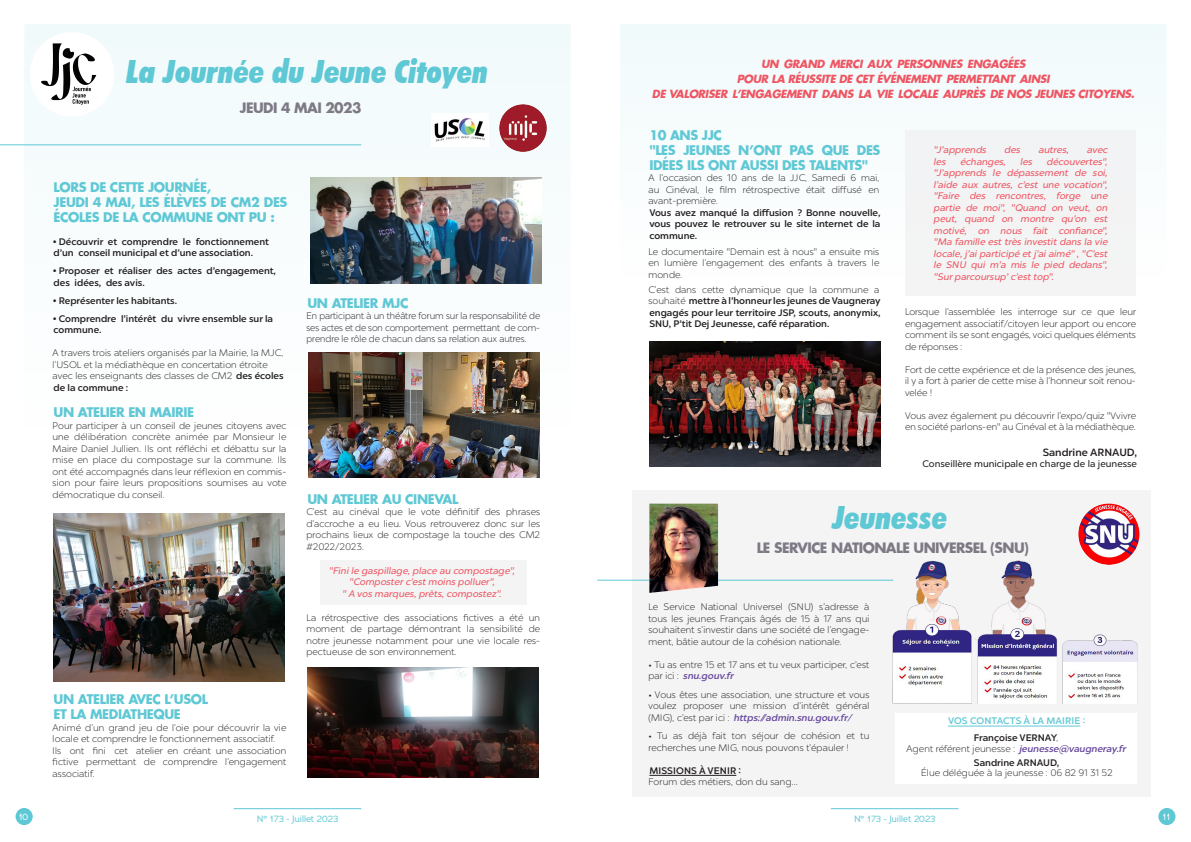
<style>
.page{position:relative;width:1191px;height:842px;background:#fff}
.page>*{position:absolute;margin:0;border:0;box-sizing:border-box;transform-origin:0 0}
._02-Texte{font:italic 900 condensed 32px "Futura BT";color:#5fc8d5}
._02-Texte-2{font:700 14px "Futura";letter-spacing:-.04em;color:#7d7985}
._02-Texte-3{font:700 13px/15px "Futura";letter-spacing:-.03em;color:#5fc8d5}
._02-Texte-4{font:italic 700 11px "Futura";color:#ef5562}
._02-Texte-5{font:500 10.5px "Chronica Pro";color:#231f20}
._02-Texte-6{font:italic 300 9.5px/11.5px "Chronica Pro";color:#231f20;text-align:justify}
._02-Texte-7{font:500 9.5px/11.5px "Chronica Pro";color:#231f20}
._02-Texte-8{font:9.5px/11.5px "Chronica Pro";color:#ef5562;text-align:justify}
._02-Texte-9{font:italic 300 9.5px/11.5px "Chronica Pro";color:#231f20;text-align:justify;scale:.96 1}
._02-Texte-10{font:italic 9.5px "Chronica Pro";color:#231f20}
._02-Texte-11{font:500 9.5px "Chronica Pro";letter-spacing:.01em;color:#5fc8d5}
.t1{font:9px "Adrianna";color:#5fc8d5}
.t2{font:9px "Adrianna";color:#fff}
.s1{font-family:"Playbill";font-weight:400}
.s2{font-weight:500;font-style:normal}
.s3{font-weight:300;font-style:italic}
.s4{font-weight:500;color:#67499d}
</style>
<div class="page">
<div style="left:24px;top:24px;width:546px;height:760px;background:#fbfdfe"></div>
<hr style="left:0;top:145px;width:361px;height:1px;background:#5fc8d5">
<div style="left:16px;top:808px;width:17px;height:17px;background:#5fc8d5;border-radius:50%"></div>
<hr style="left:234px;top:808px;width:127px;height:1px;background:#5fc8d5">
<div style="left:30px;top:32px;width:84px;height:85px;background:#fff;border-radius:50%"></div>
<svg style="left:41px;top:43px;width:55px;height:62px"></svg>
<img style="left:434px;top:118px;width:47px;height:24px">
<img style="left:481px;top:104px;width:66px;height:48px">
<img style="left:54px;top:513px;width:231px;height:168px">
<img style="left:310px;top:178px;width:231px;height:105px">
<img style="left:309px;top:353px;width:231px;height:125px">
<img style="left:307px;top:668px;width:231px;height:109px">
<div style="left:632px;top:490px;width:519px;height:306px;background:#f0f0f1"></div>
<div style="left:620px;top:24px;width:546px;height:476px;background:#fcfefe"></div>
<div style="left:1158px;top:808px;width:17px;height:17px;background:#5fc8d5;border-radius:50%"></div>
<hr style="left:831px;top:808px;width:127px;height:1px;background:#5fc8d5">
<hr style="left:649px;top:775px;width:87px;height:1px;background:#231f20">
<img style="left:649px;top:341px;width:231px;height:126px">
<div style="left:905px;top:130px;width:231px;height:166px;background:#f0f0f1"></div>
<hr style="left:597px;top:580px;width:296px;height:1px;background:#5fc8d5">
<img style="left:649px;top:504px;width:69px;height:89px">
<div style="left:320px;top:560px;width:207px;height:44px;background:#f0f0f1"></div>
<img style="left:1078px;top:503px;width:61px;height:62px;border-radius:31px">
<div style="left:895px;top:713px;width:241px;height:71px;background:#fff"></div>
<hr style="left:948px;top:726px;width:132px;height:1px;background:#5fc8d5">
<img style="left:890px;top:561px;width:82px;height:143px">
<img style="left:975px;top:560px;width:82px;height:144px">
<img style="left:1062px;top:634px;width:76px;height:70px">
<p class="_02-Texte" style="left:126px;top:52px;width:363px">La Journée du Jeune Citoyen</p>
<p class="_02-Texte-2" style="left:240px;top:98px;width:123px">JEUDI 4 MAI 2023</p>
<p class="_02-Texte-3" style="left:54px;top:179px;width:159px">LORS DE CETTE JOURNÉE,</p>
<p class="_02-Texte-3" style="left:54px;top:194px;width:235px">JEUDI 4 MAI, LES ÉLÈVES DE CM2 DES<br>ÉCOLES DE LA COMMUNE ONT PU :</p>
<p class="_02-Texte-7" style="left:54px;top:235px;width:217px"><span class="s1">•</span> Découvrir et comprendre le fonctionnement d’un conseil municipal et d’une association.</p>
<p class="_02-Texte-7" style="left:54px;top:265px;width:224px"><span class="s1">•</span> Proposer et réaliser des actes d’engagement, des idées, des avis.</p>
<p class="_02-Texte-7" style="left:54px;top:294px;width:125px"><span class="s1">•</span> Représenter les habitants.</p>
<p class="_02-Texte-7" style="left:54px;top:312px;width:221px"><span class="s1">•</span> Comprendre l’intérêt du vivre ensemble sur la commune.</p>
<p class="_02-Texte-6" style="left:54px;top:347px;width:235px;text-align:left">A traverstroisateliersorganisésparla Mairie,la MJC, l’USOLetla médiathèque en concertation étroite avec lesenseignantsdesclassesde CM2 <span class="s2">d e s é c o l e s de la commune :</span></p>
<p class="_02-Texte-3" style="left:54px;top:404px;width:142px">UN ATELIER EN MAIRIE</p>
<p class="_02-Texte-6" style="left:54px;top:419px;width:238px">Pour participer à un conseil de jeunes citoyens avec une délibération concrète animée par Monsieur le Maire Daniel J ullien. Ils ont réfléchi et débattu sur la mise en place du compostage sur la commune. Ils ontété accompagnésdansleurréflexion en commis&shy;sion pour faire leurs propositions soumises au vote démocratique du conseil.</p>
<p class="_02-Texte-3" style="left:54px;top:691px;width:156px">UN ATELIER AVEC L’USOL</p>
<p class="_02-Texte-3" style="left:54px;top:706px;width:129px">ET LA MEDIATHEQUE</p>
<p class="_02-Texte-6" style="left:54px;top:721px;width:238px">A nimé d’un grand jeu de l’oie pour découvrir la vie locale etcomprendre le fonctionnementassociatif.</p>
<p class="_02-Texte-6" style="left:54px;top:744px;width:238px">Ils ont fini cet atelier en créant une association fictive permettant de comprendre l’engagement associatif.</p>
<p class="_02-Texte-3" style="left:307px;top:295px;width:103px">UN ATELIER MJC</p>
<p class="_02-Texte-9" style="left:307px;top:310px;width:248px">En participantà un théâtre forum surla responsabilité de sesactesetde son comportement permettant de com&shy;prendre le rôle de chacun danssa relation aux autres.</p>
<p class="_02-Texte-3" style="left:307px;top:491px;width:153px">UN ATELIER AU CINEVAL</p>
<p class="_02-Texte-6" style="left:307px;top:506px;width:238px;text-align:left">C’est au cinéval que le vote définitif des phrases d’accroche a eu lieu. Vous retrouverez donc sur les prochains lieux de compostage la touche des CM2 #2022/2023.</p>
<p class="_02-Texte-8" style="left:330px;top:564px;width:187px;text-align:center">"Fini le gaspillage, place au compostage", "Composter c’est moins polluer",</p>
<p class="_02-Texte-8" style="left:343px;top:587px;width:161px">" A vos marques, prêts, compostez".</p>
<p class="_02-Texte-6" style="left:307px;top:611px;width:238px">La rétrospective des associations fictives a été un moment de partage démontrant la sensibilité de notre jeunesse notamment pour une vie locale res&shy;pectueuse de son environnement.</p>
<p class="t2" style="left:19px;top:811px;width:11px">10</p>
<p class="t1" style="left:257px;top:812px;width:83px">N° 173 - Juillet 2023</p>
<p class="_02-Texte-4" style="left:761px;top:56px;width:268px">UN GRAND MERCI AUX PERSONNES ENGAGÉES</p>
<p class="_02-Texte-4" style="left:737px;top:71px;width:317px">POUR LA RÉUSSITE DE CET ÉVÉNEMENT PERMETTANT AINSI</p>
<p class="_02-Texte-4" style="left:652px;top:86px;width:487px">DE VALORISER L’ENGAGEMENT DANS LA VIE LOCALE AUPRÈS DE NOS JEUNES CITOYENS.</p>
<p class="_02-Texte-3" style="left:649px;top:127px;width:74px">10 ANS JJC</p>
<p class="_02-Texte-3" style="left:649px;top:142px;width:233px">"LES JEUNES N’ONT PAS QUE DES<br>IDÉES ILS ONT AUSSI DES TALENTS"</p>
<p class="_02-Texte-6" style="left:649px;top:172px;width:235px">A l’occasion des 10 ans de la JJC, Samedi 6 mai, au Cinéval, le film rétrospective était diffusé en avant-première.</p>
<p class="_02-Texte-7" style="left:649px;top:206px;width:233px;text-align:justify">Vous avez manqué la diffusion ? Bonne nouvelle, vous pouvez le retrouver su le site internet de la commune.</p>
<p class="_02-Texte-6" style="left:649px;top:245px;width:235px">Le documentaire "Demain est à nous" a ensuite mis en lumière l’engagement des enfants à travers le monde.</p>
<p class="_02-Texte-7" style="left:649px;top:283px;width:235px"><span class="s3">C’est dans cette dynamique que la commune a souhaité</span> mettre à l’honneur les jeunes de Vaugneray engagés pour leur territoire JSP, scouts, anonymix, SNU, P’tit Dej Jeunesse, café réparation.</p>
<p class="_02-Texte-8" style="left:934px;top:144px;width:54px">"J’apprends</p>
<p class="_02-Texte-8" style="left:1005px;top:144px;width:18px">des</p>
<p class="_02-Texte-8" style="left:1039px;top:144px;width:32px">autres,</p>
<p class="_02-Texte-8" style="left:1087px;top:144px;width:22px">avec</p>
<p class="_02-Texte-8" style="left:934px;top:155px;width:14px">les</p>
<p class="_02-Texte-8" style="left:961px;top:155px;width:47px">échanges,</p>
<p class="_02-Texte-8" style="left:1021px;top:155px;width:14px">les</p>
<p class="_02-Texte-8" style="left:934px;top:155px;width:175px;text-indent:113px">découvertes", "J’apprends le dépassement de soi, l’aide aux autres, c’est une vocation", "Faire des rencontres, forge une partie de moi", "Quand on veut, on peut, quand on montre qu’on est motivé, on nous fait confiance", "Ma famille est très investit dans la vie locale, j’ai participé et j’ai aimé" , "C’est le SNU qui m’a mis le pied dedans", "Sur parcoursup’ c’est top".</p>
<p class="_02-Texte-6" style="left:906px;top:306px;width:235px">Lorsque l’assemblée les interroge sur ce que leur engagementassociatif/citoyen leurapportou encore commentilsse sontengagés,voiciquelqueséléments de réponses:</p>
<p class="_02-Texte-6" style="left:906px;top:363px;width:235px">Fortde cette expérience etde la présence desjeunes, ilya fortà parierde cette mise à l’honneursoitrenou&shy;velée !</p>
<p class="_02-Texte-6" style="left:906px;top:409px;width:235px">Vousavezégalementpu découvrirl’expo/quiz"Vvivre en société parlons-en"au Cinévaletà la médiathèque.</p>
<p class="_02-Texte-5" style="left:1042px;top:444px;width:96px">Sandrine ARNAUD,</p>
<p class="_02-Texte-10" style="left:922px;top:457px;width:216px">Conseillère municipale en charge de la jeunesse</p>
<p class="_02-Texte" style="left:832px;top:498px;width:116px">Jeunesse</p>
<p class="_02-Texte-2" style="left:756px;top:538px;width:274px">LE SERVICE NATIONALE UNIVERSEL (SNU)</p>
<p class="_02-Texte-6" style="left:649px;top:601px;width:225px">Le Service National Universel (SNU) s’adresse à tous les jeunes Français âgés de 15 à 17 ans qui souhaitents’investirdansune société de l’engage&shy;ment,bâtie autourde la cohésion nationale.</p>
<p class="_02-Texte-6" style="left:649px;top:658px;width:225px">•Tu asentre 15 et17 ansettu veux participer,c’est parici:<span class="s4">snu.gouv.fr</span></p>
<p class="_02-Texte-6" style="left:649px;top:688px;width:225px">•Vous êtes une association, une structure et vous voulez proposer une mission d’intérêt général (MIG),c’estparici:<span class="s4">https://admin.snu.gouv.fr/</span></p>
<p class="_02-Texte-6" style="left:649px;top:730px;width:225px">• Tu as déjà fait ton séjour de cohésion et tu recherchesune MIG,nouspouvonst’épauler!</p>
<p class="_02-Texte-7" style="left:649px;top:764px;width:93px">MISSIONS À VENIR :</p>
<p class="_02-Texte-6" style="left:649px;top:776px;width:153px">Forum desmétiers,don du sang…</p>
<p class="_02-Texte-11" style="left:948px;top:714px;width:139px">VOS CONTACTS À LA MAIRIE :</p>
<p class="_02-Texte-7" style="left:973px;top:732px;width:89px">Françoise VERNAY<span class="s3">,</span></p>
<p class="_02-Texte-6" style="left:907px;top:743px;width:222px">Agentréférentjeunesse : <span class="s4">jeunesse@vaugneray.fr</span></p>
<p class="_02-Texte-7" style="left:974px;top:757px;width:87px">Sandrine ARNAUD,</p>
<p class="_02-Texte-6" style="left:922px;top:767px;width:193px">Élue déléguée à la jeunesse :06 82 913152</p>
<p class="t1" style="left:854px;top:812px;width:83px">N° 173 - Juillet 2023</p>
<p class="t2" style="left:1162px;top:811px;width:9px">11</p>
</div>
